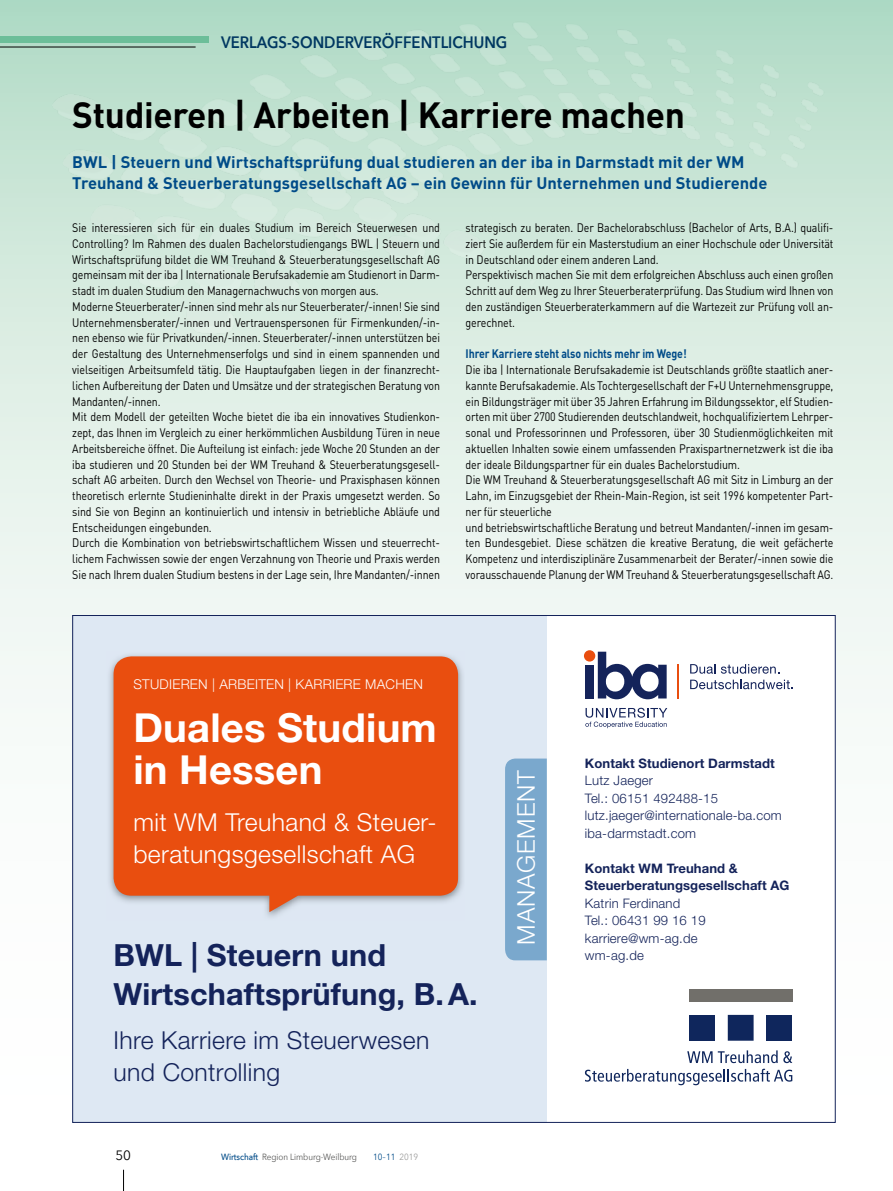
<style>
.page{position:relative;width:893px;height:1191px;background:#fff}
.page>*{position:absolute;margin:0;border:0;box-sizing:border-box;transform-origin:0 0}
.t1{font:700 40.05px/42.3px "Helvetica Neue LT Std";letter-spacing:.005em;color:#fff}
.t2{font:700 36px "DIN";letter-spacing:-.01em;color:#000}
.t3{font:700 30.6px/39.3px "Helvetica Neue LT Std";letter-spacing:.005em;color:#14235a}
.t4{font:300 24.75px/32px "Helvetica Neue LT Std";letter-spacing:.015em;color:#fff}
.t5{font:300 24.75px/32px "Helvetica Neue LT Std";letter-spacing:.015em;color:#14235a}
.t6{font:300 24.45px "Helvetica Neue LT Std";letter-spacing:.035em;color:#fff}
.t7{font:700 16.5px/21px "DIN";color:#004b88}
.t8{font:600 16.5px "Avenir Next";color:#003761;scale:.9 1}
.t9{font:300 13.5px "Helvetica Neue LT Std";letter-spacing:.02em;color:#fff}
.t10{font:13.5px "Avenir Next";color:#000}
.t11{font:300 13.05px/17.4px "Helvetica Neue LT Std";letter-spacing:.015em;color:#14235a}
.t12{font:700 13.05px/17.4px "Helvetica Neue LT Std";letter-spacing:.005em;color:#14235a}
.t13{font:12.15px/15.8px "DIN";letter-spacing:-.01em;color:#000;scale:.87 1}
.t14{font:700 12.15px "DIN";letter-spacing:-.01em;color:#004b88;scale:.87 1}
.t15{font:9px "Avenir Next";letter-spacing:-.005em;color:#575756;scale:.9 1}
.t16{font:9px "Avenir Next";letter-spacing:-.005em;color:#004b88;scale:.9 1}
.s1{font-weight:500;color:#004b88}
.s2{color:#9d9d9c}
</style>
<div class="page">
<div style="left:0;top:0;width:893px;height:1191px;background:linear-gradient(to bottom,#c0e1cf,#fff)"></div>
<img style="left:51px;top:0;width:782px;height:349px">
<hr style="left:0;top:47px;width:196px;height:1px;background:#000">
<div style="left:0;top:36px;width:208px;height:7px;background:#6cbe99"></div>
<svg style="left:123px;top:1169px;width:1px;height:22px"></svg>
<hr style="left:892px;top:0;width:1px;height:1191px;background:#fff">
<div style="left:72px;top:615px;width:764px;height:508px;background:#fff"></div>
<div style="left:586px;top:664px;width:8px;height:34px;background:#14235a"></div>
<div style="left:584px;top:650px;width:11px;height:11px;background:#e94e0f;border-radius:50%"></div>
<svg style="left:598px;top:651px;width:69px;height:48px"></svg>
<svg style="left:585px;top:707px;width:82px;height:21px"></svg>
<svg style="left:690px;top:664px;width:25px;height:9px"></svg>
<svg style="left:721px;top:664px;width:58px;height:9px"></svg>
<svg style="left:690px;top:679px;width:103px;height:10px"></svg>
<hr style="left:678px;top:664px;width:1px;height:34px;background:#e94e0f">
<div style="left:72px;top:615px;width:475px;height:507px;background:#dee8f3"></div>
<div style="left:505px;top:758px;width:42px;height:202px;background:#7aa8cd"></div>
<img style="left:109px;top:655px;width:354px;height:262px">
<svg style="left:114px;top:656px;width:344px;height:256px;background:#e7561c"></svg>
<div style="left:689px;top:989px;width:103px;height:13px;background:#716f6a"></div>
<div style="left:689px;top:1015px;width:26px;height:25px;background:#0f265c"></div>
<div style="left:728px;top:1015px;width:26px;height:25px;background:#0f265c"></div>
<div style="left:766px;top:1015px;width:26px;height:25px;background:#0f265c"></div>
<svg style="left:585px;top:1050px;width:207px;height:35px"></svg>
<h3 class="t8" style="left:221px;top:28px;width:320px">VERLAGS-SONDERVERÖFFENTLICHUNG</h3>
<h2 class="t2" style="left:72px;top:91px;width:614px">Studieren | Arbeiten | Karriere machen</h2>
<h3 class="t7" style="left:72px;top:150px;width:697px">BWL | Steuern und Wirtschaftsprüfung dual studieren an der iba in Darmstadt mit der WM<br>Treuhand &amp; Steuerberatungsgesellschaft AG – ein Gewinn für Unternehmen und Studierende</h3>
<p class="t13" style="left:72px;top:220px;width:424px">Sie interessieren sich für ein duales Studium im Bereich Steuerwesen und Controlling? Im Rahmen des dualen Bachelorstudiengangs BWL | Steuern und Wirtschaftsprüfung bildet die WM Treuhand &amp; Steuerberatungsgesellschaft AG gemeinsam mit der iba | Internationale Berufsakademie am Studienort in Darm&shy;stadt im dualen Studium den Managernachwuchs von morgen aus.<br>Moderne Steuerberater/-innen sind mehr als nur Steuerberater/-innen! Sie sind Unternehmensberater/-innen und Vertrauenspersonen für Firmenkunden/-in&shy;nen ebenso wie für Privatkunden/-innen. Steuerberater/-innen unterstützen bei der Gestaltung des Unternehmenserfolgs und sind in einem spannenden und vielseitigen Arbeitsumfeld tätig. Die Hauptaufgaben liegen in der finanzrecht&shy;lichen Aufbereitung der Daten und Umsätze und der strategischen Beratung von Mandanten/-innen.<br>Mit dem Modell der geteilten Woche bietet die iba ein innovatives Studienkon&shy;zept, das Ihnen im Vergleich zu einer herkömmlichen Ausbildung Türen in neue Arbeitsbereiche öffnet. Die Aufteilung ist einfach: jede Woche 20 Stunden an der iba studieren und 20 Stunden bei der WM Treuhand &amp; Steuerberatungsgesell&shy;schaft AG arbeiten. Durch den Wechsel von Theorie- und Praxisphasen können theoretisch erlernte Studieninhalte direkt in der Praxis umgesetzt werden. So sind Sie von Beginn an kontinuierlich und intensiv in betriebliche Abläufe und Entscheidungen eingebunden.<br>Durch die Kombination von betriebswirtschaftlichem Wissen und steuerrecht&shy;lichem Fachwissen sowie der engen Verzahnung von Theorie und Praxis werden Sie nach Ihrem dualen Studium bestens in der Lage sein, Ihre Mandanten/-innen</p>
<p class="t13" style="left:466px;top:220px;width:424px">strategisch zu beraten. Der Bachelorabschluss (Bachelor of Arts, B.A.) qualifi&shy;ziert Sie außerdem für ein Masterstudium an einer Hochschule oder Universität in Deutschland oder einem anderen Land.<br>Perspektivisch machen Sie mit dem erfolgreichen Abschluss auch einen großen Schritt auf dem Weg zu Ihrer Steuerberaterprüfung. Das Studium wird Ihnen von den zuständigen Steuerberaterkammern auf die Wartezeit zur Prüfung voll an&shy;gerechnet.</p>
<p class="t14" style="left:466px;top:346px;width:256px">Ihrer Karriere steht also nichts mehr im Wege!</p>
<p class="t13" style="left:466px;top:361px;width:424px">Die iba | Internationale Berufsakademie ist Deutschlands größte staatlich aner&shy;kannte Berufsakademie. Als Tochtergesellschaft der F+U Unternehmensgruppe, ein Bildungsträger mit über 35 Jahren Erfahrung im Bildungssektor, elf Studien&shy;orten mit über 2700 Studierenden deutschlandweit, hochqualifiziertem Lehrper&shy;sonal und Professorinnen und Professoren, über 30 Studienmöglichkeiten mit aktuellen Inhalten sowie einem umfassenden Praxispartnernetzwerk ist die iba der ideale Bildungspartner für ein duales Bachelorstudium.<br>Die WM Treuhand &amp; Steuerberatungsgesellschaft AG mit Sitz in Limburg an der Lahn, im Einzugsgebiet der Rhein-Main-Region, ist seit 1996 kompetenter Part&shy;ner für steuerliche<br>und betriebswirtschaftliche Beratung und betreut Mandanten/-innen im gesam&shy;ten Bundesgebiet. Diese schätzen die kreative Beratung, die weit gefächerte Kompetenz und interdisziplinäre Zusammenarbeit der Berater/-innen sowie die vorausschauende Planung der WM Treuhand &amp; Steuerberatungsgesellschaft AG.</p>
<p class="t9" style="left:133px;top:676px;width:291px">STUDIEREN | ARBEITEN | KARRIERE MACHEN</p>
<h1 class="t1" style="left:133px;top:705px;width:305px">Duales Studium in Hessen</h1>
<h3 class="t4" style="left:133px;top:805px;width:305px">mit WM Treuhand &amp; Steuer&shy;beratungsgesellschaft AG</h3>
<h3 class="t3" style="left:114px;top:935px;width:366px">BWL | Steuern und<br>Wirtschaftsprüfung, B. A.</h3>
<h3 class="t5" style="left:114px;top:1023px;width:317px">Ihre Karriere im Steuerwesen und Controlling</h3>
<p class="t10" style="left:115px;top:1144px;width:17px">50</p>
<p class="t15" style="left:221px;top:1149px;width:152px"><span class="s1">Wirtschaft</span> Region Limburg-Weilburg</p>
<p class="t16" style="left:373px;top:1149px;width:52px">10–11 <span class="s2">2019</span></p>
<h3 class="t6" style="left:511px;top:944px;width:176px;rotate:-90deg">MANAGEMENT</h3>
<p class="t12" style="left:585px;top:754px;width:191px">Kontakt Studienort Darmstadt</p>
<p class="t11" style="left:585px;top:771px;width:198px">Lutz Jaeger<br>Tel.: 06151 492488-15 lutz.jaeger@internationale-ba.com iba-darmstadt.com</p>
<p class="t12" style="left:585px;top:859px;width:206px">Kontakt WM Treuhand &amp;<br>Steuerberatungsgesellschaft AG</p>
<p class="t11" style="left:585px;top:894px;width:122px">Katrin Ferdinand<br>Tel.: 06431 99 16 19 karriere@wm-ag.de wm-ag.de</p>
</div>
